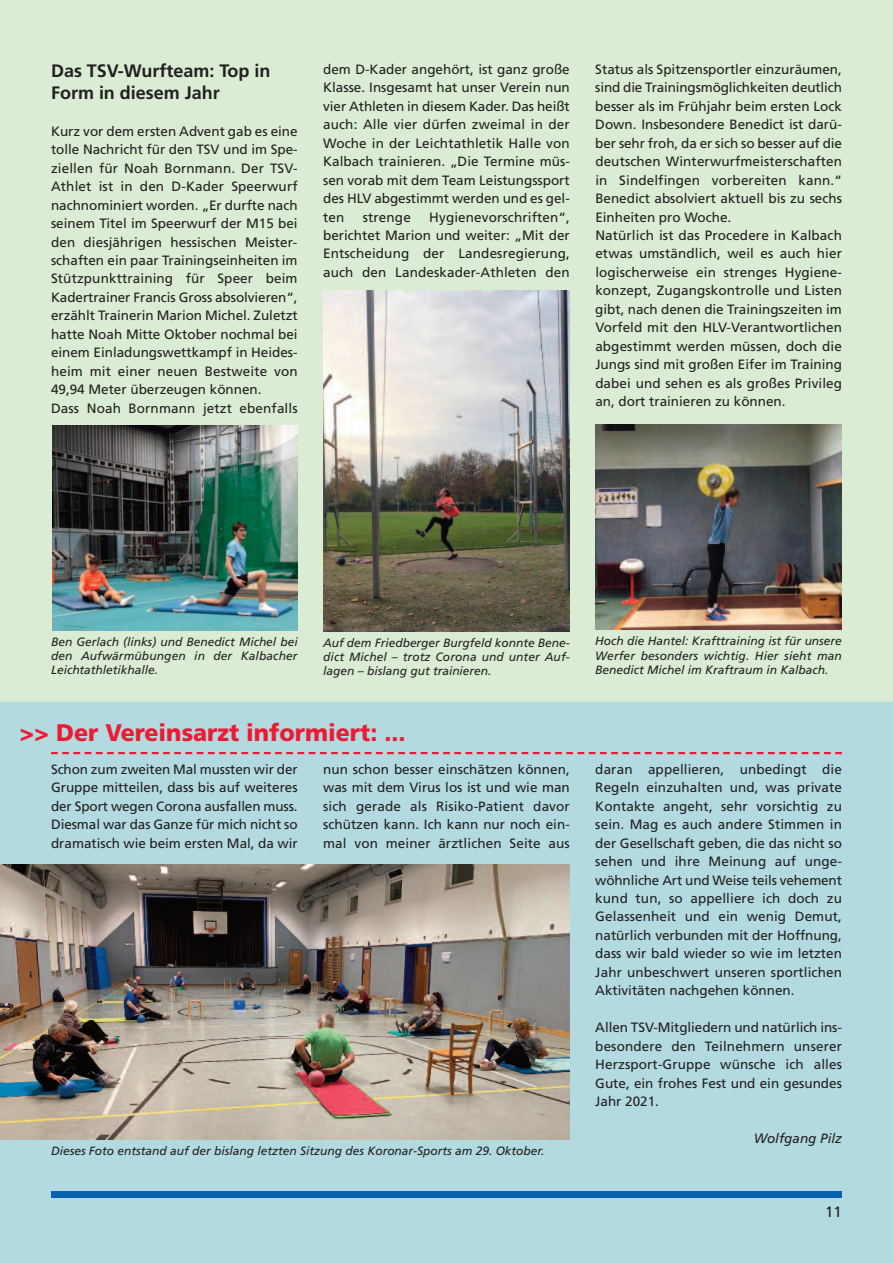
<style>
.page{position:relative;width:893px;height:1263px;background:#fff}
.page>*{position:absolute;margin:0;border:0;box-sizing:border-box;transform-origin:0 0}
.t1{font:900 24px "Frutiger";color:#ed1a33}
.t2{font:700 18px/21.6px "Frutiger";color:#231f20}
.t3{font:15px "Frutiger";color:#231f20}
.t4{font:13.5px/18.5px "Frutiger";color:#231f20;text-align:justify}
.t5{font:italic 13.5px "Frutiger";color:#231f20}
.t6{font:italic 12px/14.4px "Frutiger";color:#231f20;text-align:justify}
</style>
<div class="page">
<div style="left:0;top:696px;width:893px;height:567px;background:#b2dae0"></div>
<div style="left:0;top:0;width:893px;height:702px;background:#daecd4"></div>
<div style="left:51px;top:1191px;width:791px;height:6px;background:#0a61af"></div>
<img style="left:52px;top:425px;width:246px;height:205px">
<img style="left:323px;top:290px;width:247px;height:341px">
<img style="left:595px;top:424px;width:247px;height:205px">
<svg style="left:51px;top:752px;width:791px;height:2px"></svg>
<img style="left:0;top:865px;width:570px;height:275px">
<h2 class="t2" style="left:51px;top:62px;width:221px">Das TSV-Wurfteam: Top in<br>Form in diesem Jahr</h2>
<p class="t4" style="left:51px;top:123px;width:248px;text-align:left">Kurz vor dem ersten Advent gab es eine tolle Nachricht für den TSV und im Spe&shy;ziellen für Noah Bornmann. Der TSV-Athlet ist in den D-Kader Speerwurf nachnominiert worden. „Er durfte nach seinem Titel im Speerwurf der M15 bei den diesjährigen hessischen Meister&shy;schaften ein paar Trainingseinheiten im Stützpunkttraining für Speer beim Kadertrainer Francis Gross absolvieren“, erzählt Trainerin Marion Michel. Zuletzt hatte Noah Mitte Oktober nochmal bei einem Einladungswettkampf in Heides&shy;heim mit einer neuen Bestweite von 49,94 Meter überzeugen können.<br>Dass Noah Bornmann jetzt ebenfalls</p>
<p class="t4" style="left:323px;top:61px;width:248px">dem D-Kader angehört, ist ganz große Klasse. Insgesamt hat unser Verein nun vier Athleten in diesem Kader. Das heißt auch: Alle vier dürfen zweimal in der Woche in der Leichtathletik Halle von Kalbach trainieren. „Die Termine müs&shy;sen vorab mit dem Team Leistungssport des HLV abgestimmt werden und es gel&shy;ten</p>
<p class="t4" style="left:323px;top:209px;width:248px;text-indent:106px">Hygienevorschriften“, berichtet Marion und weiter: „Mit der Entscheidung der Landesregierung, auch den Landeskader-Athleten den</p>
<p class="t4" style="left:363px;top:209px;width:50px">strenge</p>
<p class="t4" style="left:595px;top:61px;width:248px;text-align:left">Status als Spitzensportler einzuräumen, sind die Trainingsmöglichkeiten deutlich besser als im Frühjahr beim ersten Lock Down. Insbesondere Benedict ist darü&shy;ber sehr froh, da er sich so besser auf die deutschen Winterwurfmeisterschaften in Sindelfingen vorbereiten kann.“ Benedict absolviert aktuell bis zu sechs Einheiten pro Woche.<br>Natürlich ist das Procedere in Kalbach etwas umständlich, weil es auch hier logischerweise ein strenges Hygiene&shy;konzept, Zugangskontrolle und Listen gibt, nach denen die Trainingszeiten im Vorfeld mit den HLV-Verantwortlichen abgestimmt werden müssen, doch die Jungs sind mit großen Eifer im Training dabei und sehen es als großes Privileg an, dort trainieren zu können.</p>
<p class="t6" style="left:51px;top:635px;width:248px">Ben Gerlach (links) und Benedict Michel bei den Aufwärmübungen in der Kalbacher Leichtathletikhalle.</p>
<p class="t6" style="left:323px;top:636px;width:248px">Auf dem Friedberger Burgfeld konnte Bene&shy;dict Michel – trotz Corona und unter Auf&shy;lagen – bislang gut trainieren.</p>
<p class="t6" style="left:595px;top:635px;width:248px">Hoch die Hantel: Krafttraining ist für unsere Werfer besonders wichtig. Hier sieht man Benedict Michel im Kraftraum in Kalbach.</p>
<h1 class="t1" style="left:20px;top:723px;width:387px">&gt;&gt; Der Vereinsarzt informiert: ...</h1>
<p class="t4" style="left:51px;top:761px;width:248px">Schon zum zweiten Mal mussten wir der Gruppe mitteilen, dass bis auf weiteres der Sport wegen Corona ausfallen muss.<br>Diesmal war das Ganze für mich nicht so dramatisch wie beim ersten Mal, da wir</p>
<p class="t4" style="left:323px;top:761px;width:248px">nun schon besser einschätzen können, was mit dem Virus los ist und wie man sich gerade als Risiko-Patient davor schützen kann. Ich kann nur noch ein&shy;mal von meiner ärztlichen Seite aus</p>
<p class="t4" style="left:595px;top:761px;width:248px">daran appellieren, unbedingt die Regeln einzuhalten und, was private Kontakte angeht, sehr vorsichtig zu sein. Mag es auch andere Stimmen in der Gesellschaft geben, die das nicht so sehen und ihre Meinung auf unge&shy;wöhnliche Art und Weise teils vehement kund tun, so appelliere ich doch zu Gelassenheit und ein wenig Demut, natürlich verbunden mit der Hoffnung, dass wir bald wieder so wie im letzten Jahr unbeschwert unseren sportlichen Aktivitäten nachgehen können.</p>
<p class="t4" style="left:595px;top:1019px;width:248px">Allen TSV-Mitgliedern und natürlich ins&shy;besondere den Teilnehmern unserer Herzsport-Gruppe wünsche ich alles Gute, ein frohes Fest und ein gesundes Jahr 2021.</p>
<p class="t5" style="left:754px;top:1133px;width:90px">Wolfgang Pilz</p>
<p class="t6" style="left:51px;top:1144px;width:495px">Dieses Foto entstand auf der bislang letzten Sitzung des Koronar-Sports am 29. Oktober.</p>
<p class="t3" style="left:825px;top:1206px;width:18px">11</p>
</div>
